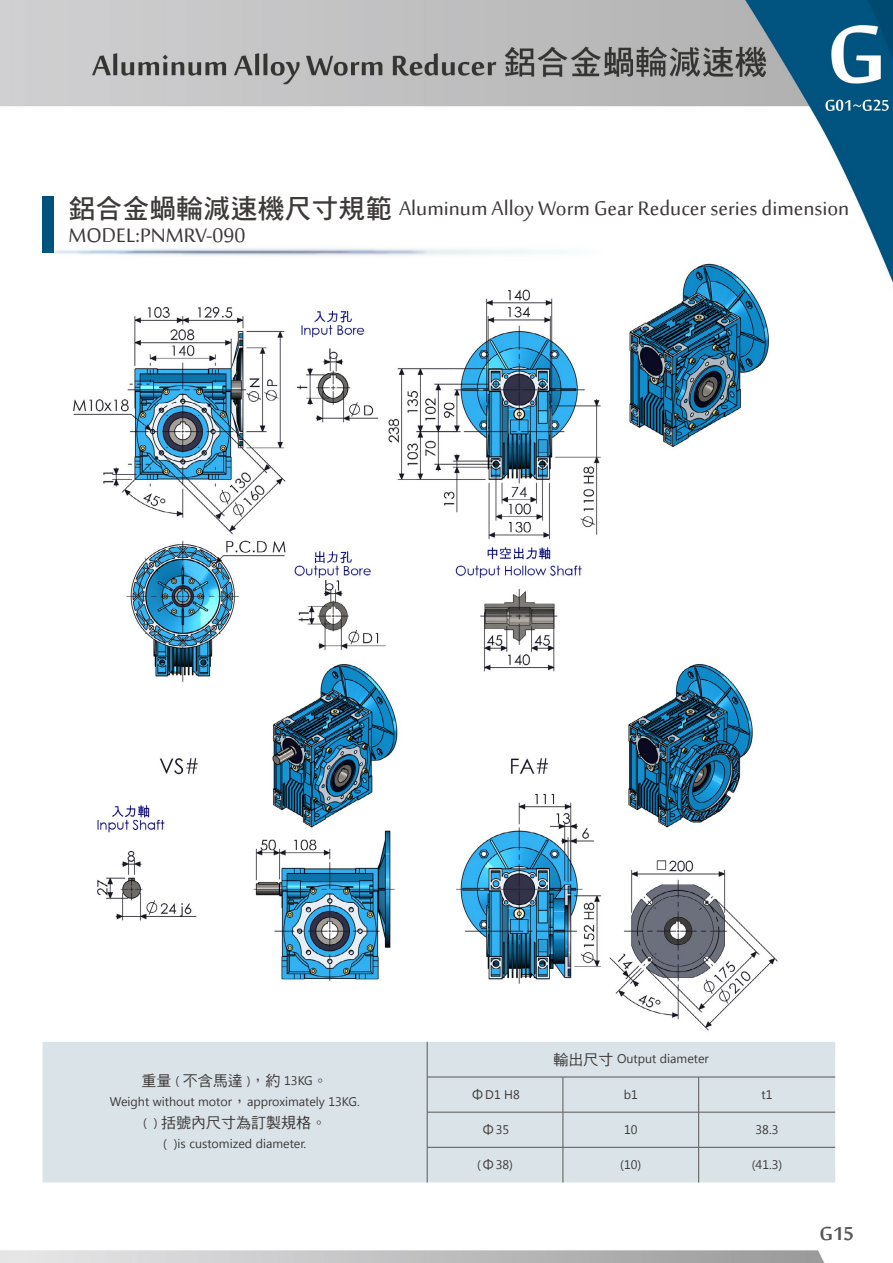
<style>
.page{position:relative;width:893px;height:1263px;background:#fff}
.page>*{position:absolute;margin:0;border:0;box-sizing:border-box;transform-origin:0 0}
.t1{font:27px/27px "Sakkal Majalla";color:#3e3a39}
.t2{font:700 25.8px "Sakkal Majalla";color:#595757}
.t3{font:15px "DF Hei Std W5";color:#3e3a39}
.t4{font:12.45px "Segoe UI";color:#3e3a39}
.s1{font-family:"DF Hei Std W7"}
.s2{font-family:"Segoe UI";font-size:12.45px}
.s3{font-family:"DF Hei Std W5";font-size:15px}
</style>
<div class="page">
<img style="left:0;top:0;width:893px;height:1263px">
<img style="left:55px;top:255px;width:740px;height:778px">
<div style="left:43px;top:1042px;width:792px;height:140px;background:#dae3e8"></div>
<hr style="left:427px;top:1042px;width:1px;height:35px;background:#595757">
<hr style="left:427px;top:1077px;width:136px;height:1px;background:#595757">
<hr style="left:427px;top:1077px;width:1px;height:35px;background:#595757">
<hr style="left:563px;top:1077px;width:136px;height:1px;background:#595757">
<hr style="left:563px;top:1077px;width:1px;height:35px;background:#595757">
<hr style="left:699px;top:1077px;width:136px;height:1px;background:#595757">
<hr style="left:698px;top:1077px;width:1px;height:35px;background:#595757">
<hr style="left:427px;top:1112px;width:136px;height:1px;background:#595757">
<hr style="left:427px;top:1112px;width:1px;height:35px;background:#595757">
<hr style="left:563px;top:1112px;width:136px;height:1px;background:#595757">
<hr style="left:563px;top:1112px;width:1px;height:35px;background:#595757">
<hr style="left:699px;top:1112px;width:136px;height:1px;background:#595757">
<hr style="left:698px;top:1112px;width:1px;height:35px;background:#595757">
<hr style="left:427px;top:1147px;width:136px;height:1px;background:#595757">
<hr style="left:427px;top:1147px;width:1px;height:35px;background:#595757">
<hr style="left:563px;top:1147px;width:136px;height:1px;background:#595757">
<hr style="left:563px;top:1147px;width:1px;height:35px;background:#595757">
<hr style="left:699px;top:1147px;width:136px;height:1px;background:#595757">
<hr style="left:698px;top:1147px;width:1px;height:35px;background:#595757">
<div style="left:43px;top:196px;width:11px;height:57px;background:#00527e"></div>
<img style="left:30px;top:243px;width:579px;height:17px">
<h1 class="t1" style="left:68px;top:196px;width:782px"><span class="s1">鋁合金蝸輪減速機尺寸規範</span> Aluminum Alloy Worm Gear Reducer series dimension<br>MODEL:PNMRV-090</h1>
<p class="t3" style="left:142px;top:1072px;width:188px">重量 <span class="s2">(</span> 不含馬達 <span class="s2">)</span>，約 <span class="s2">13KG</span>。</p>
<p class="t4" style="left:110px;top:1093px;width:252px">Weight without motor<span class="s3">，</span>approximately 13KG.</p>
<p class="t3" style="left:143px;top:1114px;width:185px"><span class="s2">( )</span> 括號內尺寸為訂製規格。</p>
<p class="t4" style="left:163px;top:1135px;width:145px">( )is customized diameter.</p>
<p class="t4" style="left:554px;top:1050px;width:157px"><span class="s3">輸出尺寸</span> Output diameter</p>
<p class="t4" style="left:470px;top:1086px;width:51px"><span class="s3">Φ</span>D1 H8</p>
<p class="t4" style="left:624px;top:1086px;width:16px">b1</p>
<p class="t4" style="left:761px;top:1086px;width:12px">t1</p>
<p class="t4" style="left:481px;top:1121px;width:30px"><span class="s3">Φ</span>35</p>
<p class="t4" style="left:624px;top:1121px;width:15px">10</p>
<p class="t4" style="left:756px;top:1121px;width:24px">38.3</p>
<p class="t4" style="left:477px;top:1156px;width:38px">(<span class="s3">Φ</span>38)</p>
<p class="t4" style="left:620px;top:1156px;width:23px">(10)</p>
<p class="t4" style="left:752px;top:1156px;width:32px">(41.3)</p>
<h2 class="t2" style="left:820px;top:1219px;width:36px">G15</h2>
</div>
